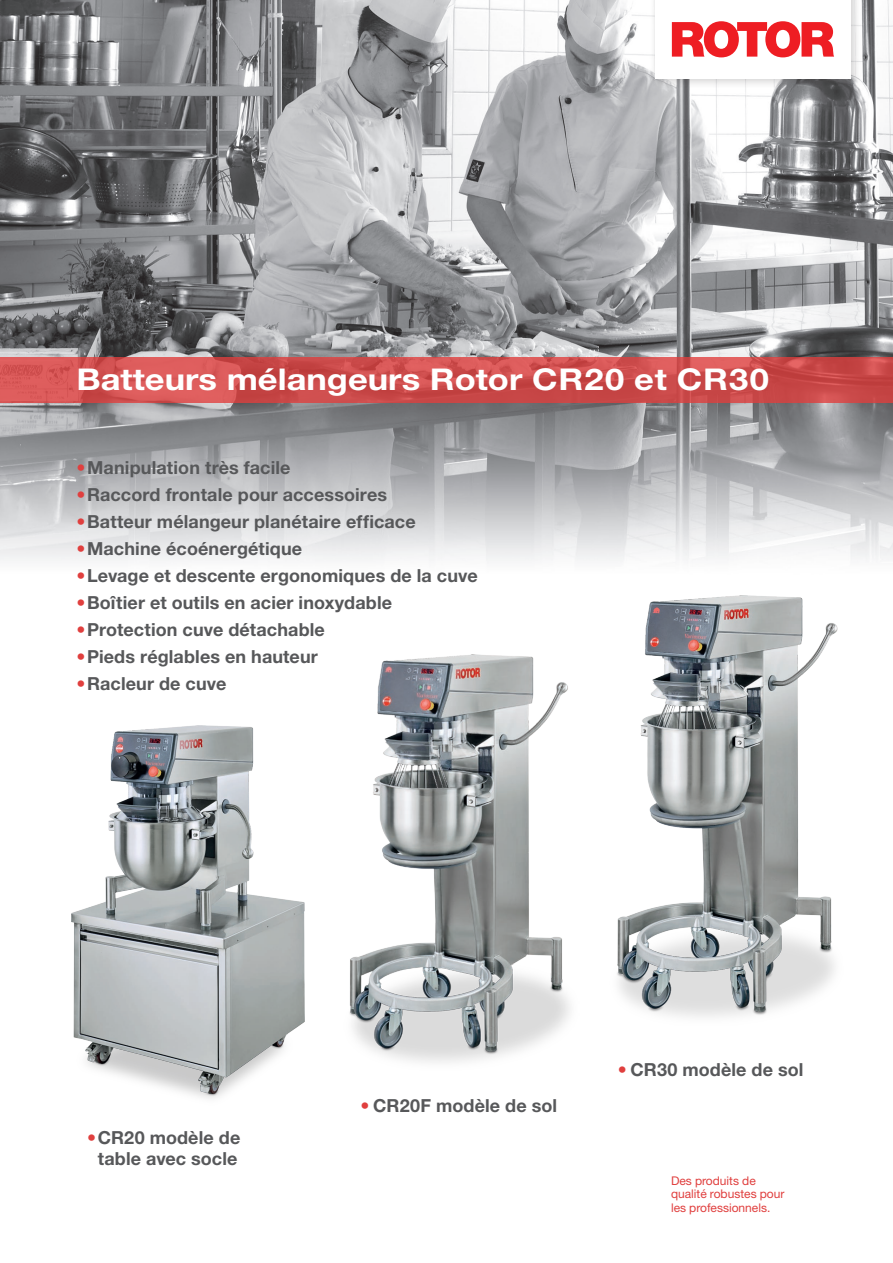
<style>
.page{position:relative;width:893px;height:1263px;background:#fff}
.page>*{position:absolute;margin:0;border:0;box-sizing:border-box;transform-origin:0 0}
.t1{font:700 30px "Helvetica Neue";color:#fff;scale:1.15 1}
.t2{font:700 18px/21px "Helvetica Neue";letter-spacing:.005em;color:#57585a;text-align:center}
.t3{font:12px/13.5px "Helvetica Neue";color:#e03f3e}
.s1{color:#e03f3e}
</style>
<div class="page">
<img style="left:0;top:0;width:893px;height:561px">
<svg style="left:0;top:357px;width:893px;height:46px;background:#cf4e4e"></svg>
<img style="left:71px;top:725px;width:233px;height:374px">
<img style="left:349px;top:655px;width:221px;height:408px">
<img style="left:617px;top:596px;width:221px;height:421px">
<div style="left:650px;top:0;width:212px;height:89px;background:#231f20;opacity:.2"></div>
<div style="left:655px;top:0;width:195px;height:78px;background:#fff"></div>
<svg style="left:672px;top:21px;width:162px;height:36px"></svg>
<h1 class="t1" style="left:77px;top:361px;width:604px">Batteurs mélangeurs Rotor CR20 et CR30</h1>
<p class="t2" style="left:77px;top:457px;width:216px"><span class="s1">•</span>Manipulation très facile</p>
<p class="t2" style="left:77px;top:484px;width:312px"><span class="s1">•</span>Raccord frontale pour accessoires</p>
<p class="t2" style="left:77px;top:511px;width:341px"><span class="s1">•</span>Batteur mélangeur planétaire efficace</p>
<p class="t2" style="left:77px;top:538px;width:227px"><span class="s1">•</span>Machine écoénergétique</p>
<p class="t2" style="left:77px;top:565px;width:403px"><span class="s1">•</span>Levage et descente ergonomiques de la cuve</p>
<p class="t2" style="left:77px;top:592px;width:317px"><span class="s1">•</span>Boîtier et outils en acier inoxydable</p>
<p class="t2" style="left:77px;top:619px;width:250px"><span class="s1">•</span>Protection cuve détachable</p>
<p class="t2" style="left:77px;top:646px;width:243px"><span class="s1">•</span>Pieds réglables en hauteur</p>
<p class="t2" style="left:77px;top:673px;width:151px"><span class="s1">•</span>Racleur de cuve</p>
<p class="t2" style="left:87px;top:1127px;width:155px"><span class="s1">•</span>CR20 modèle de table avec socle</p>
<p class="t2" style="left:360px;top:1095px;width:198px"><span class="s1">•</span> CR20F modèle de sol</p>
<p class="t2" style="left:618px;top:1058px;width:187px"><span class="s1">•</span> CR30 modèle de sol</p>
<p class="t3" style="left:671px;top:1174px;width:115px">Des produits de qualité robustes pour les professionnels.</p>
</div>
